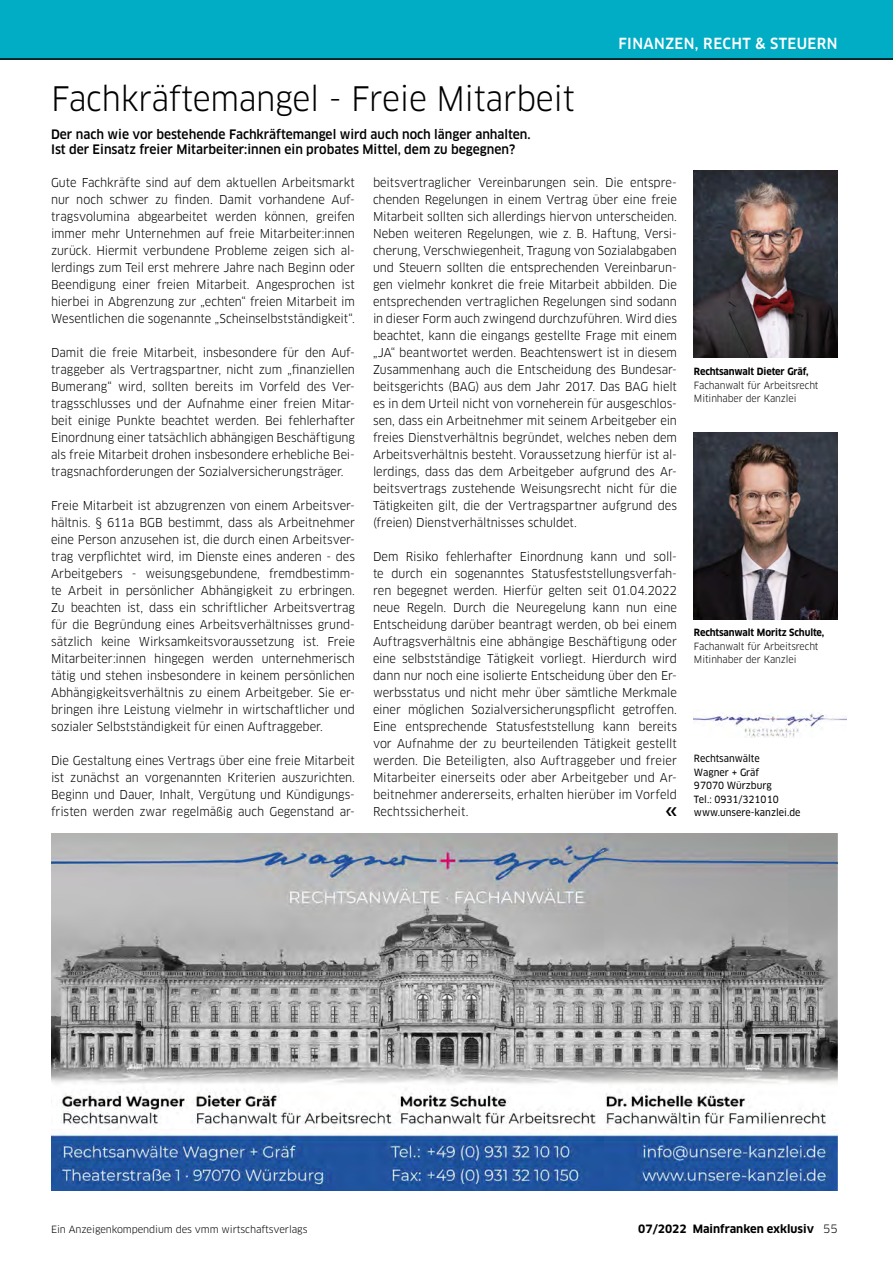
<style>
.page{position:relative;width:893px;height:1263px;background:#fff}
.page>*{position:absolute;margin:0;border:0;box-sizing:border-box;transform-origin:0 0}
.EXKLUSIV_-_Head_groß{font:33px "Clan OT";letter-spacing:-.01em;color:#000;scale:.95 1}
.EXKLUSIV_-_Rubrik{font:500 15px "Clan OT";letter-spacing:.03em;color:#fff;scale:.95 1}
.EXKLUSIV_-_Vorspann{font:500 12.75px/15.3px "Clan OT";color:#000;scale:.95 1}
.EXKLUSIV_-_Fliesstex{font:12px/17px "Clan OT";letter-spacing:-.005em;color:#000;text-align:justify;scale:.95 1}
.t1{font:700 11.25px "Clan OT";color:#000}
.EXKLUSIV_-_BU{font:9.75px/13.5px "Clan OT";letter-spacing:-.01em;color:#000;scale:.95 1}
.EXKLUSIV_-_Adresse{font:9.75px/13.5px "Clan OT News";color:#000;scale:.95 1}
.EXKLUSIV_-_BU-2{font:9.75px "Clan OT";letter-spacing:-.01em;color:#000}
.s1{font-weight:700}
.s2{font-weight:400}
</style>
<div class="page">
<div style="left:0;top:0;width:893px;height:60px;background:#00adc5"></div>
<hr style="left:0;top:58px;width:893px;height:2px;background:#000">
<img style="left:51px;top:833px;width:787px;height:358px">
<img style="left:694px;top:710px;width:152px;height:28px">
<img style="left:694px;top:170px;width:144px;height:187px">
<img style="left:694px;top:432px;width:144px;height:188px">
<p class="EXKLUSIV_-_Rubrik" style="left:618px;top:35px;width:232px">FINANZEN, RECHT &amp; STEUERN</p>
<p class="EXKLUSIV_-_Head_groß" style="left:51px;top:79px;width:553px">Fachkräftemangel - Freie Mitarbeit</p>
<p class="EXKLUSIV_-_Vorspann" style="left:51px;top:127px;width:506px">Der nach wie vor bestehende Fachkräftemangel wird auch noch länger anhalten.<br>Ist der Einsatz freier Mitarbeiter:innen ein probates Mittel, dem zu begegnen?</p>
<p class="EXKLUSIV_-_Fliesstex" style="left:51px;top:174px;width:321px">Gute Fachkräfte sind auf dem aktuellen Arbeitsmarkt nur noch schwer zu finden. Damit vorhandene Auf&shy;tragsvolumina abgearbeitet werden können, greifen immer mehr Unternehmen auf freie Mitarbeiter:innen zurück. Hiermit verbundene Probleme zeigen sich al&shy;lerdings zum Teil erst mehrere Jahre nach Beginn oder Beendigung einer freien Mitarbeit. Angesprochen ist hierbei in Abgrenzung zur „echten“ freien Mitarbeit im Wesentlichen die sogenannte „Scheinselbstständigkeit“.</p>
<p class="EXKLUSIV_-_Fliesstex" style="left:51px;top:344px;width:321px">Damit die freie Mitarbeit, insbesondere für den Auf&shy;traggeber als Vertragspartner, nicht zum „finanziellen Bumerang“ wird, sollten bereits im Vorfeld des Ver&shy;tragsschlusses und der Aufnahme einer freien Mitar&shy;beit einige Punkte beachtet werden. Bei fehlerhafter Einordnung einer tatsächlich abhängigen Beschäftigung als freie Mitarbeit drohen insbesondere erhebliche Bei&shy;tragsnachforderungen der Sozialversicherungsträger.</p>
<p class="EXKLUSIV_-_Fliesstex" style="left:51px;top:497px;width:321px">Freie Mitarbeit ist abzugrenzen von einem Arbeitsver&shy;hältnis. § 611a BGB bestimmt, dass als Arbeitnehmer eine Person anzusehen ist, die durch einen Arbeitsver&shy;trag verpflichtet wird, im Dienste eines anderen - des Arbeitgebers - weisungsgebundene, fremdbestimm&shy;te Arbeit in persönlicher Abhängigkeit zu erbringen.<br>Zu beachten ist, dass ein schriftlicher Arbeitsvertrag für die Begründung eines Arbeitsverhältnisses grund&shy;sätzlich keine Wirksamkeitsvoraussetzung ist. Freie Mitarbeiter:innen hingegen werden unternehmerisch tätig und stehen insbesondere in keinem persönlichen Abhängigkeitsverhältnis zu einem Arbeitgeber. Sie er&shy;bringen ihre Leistung vielmehr in wirtschaftlicher und sozialer Selbstständigkeit für einen Auftraggeber.</p>
<p class="EXKLUSIV_-_Fliesstex" style="left:51px;top:752px;width:321px">Die Gestaltung eines Vertrags über eine freie Mitarbeit ist zunächst an vorgenannten Kriterien auszurichten.<br>Beginn und Dauer, Inhalt, Vergütung und Kündigungs&shy;fristen werden zwar regelmäßig auch Gegenstand ar-</p>
<p class="EXKLUSIV_-_Fliesstex" style="left:373px;top:174px;width:321px">beitsvertraglicher Vereinbarungen sein. Die entspre&shy;chenden Regelungen in einem Vertrag über eine freie Mitarbeit sollten sich allerdings hiervon unterscheiden.<br>Neben weiteren Regelungen, wie z. B. Haftung, Versi&shy;cherung, Verschwiegenheit, Tragung von Sozialabgaben und Steuern sollten die entsprechenden Vereinbarun&shy;gen vielmehr konkret die freie Mitarbeit abbilden. Die entsprechenden vertraglichen Regelungen sind sodann in dieser Form auch zwingend durchzuführen. Wird dies beachtet, kann die eingangs gestellte Frage mit einem „JA“ beantwortet werden. Beachtenswert ist in diesem Zusammenhang auch die Entscheidung des Bundesar&shy;beitsgerichts (BAG) aus dem Jahr 2017. Das BAG hielt es in dem Urteil nicht von vorneherein für ausgeschlos&shy;sen, dass ein Arbeitnehmer mit seinem Arbeitgeber ein freies Dienstverhältnis begründet, welches neben dem Arbeitsverhältnis besteht. Voraussetzung hierfür ist al&shy;lerdings, dass das dem Arbeitgeber aufgrund des Ar&shy;beitsvertrags zustehende Weisungsrecht nicht für die Tätigkeiten gilt, die der Vertragspartner aufgrund des (freien) Dienstverhältnisses schuldet.</p>
<p class="EXKLUSIV_-_Fliesstex" style="left:373px;top:548px;width:321px">Dem Risiko fehlerhafter Einordnung kann und soll&shy;te durch ein sogenanntes Statusfeststellungsverfah&shy;ren begegnet werden. Hierfür gelten seit 01.04.2022 neue Regeln. Durch die Neuregelung kann nun eine Entscheidung darüber beantragt werden, ob bei einem Auftragsverhältnis eine abhängige Beschäftigung oder eine selbstständige Tätigkeit vorliegt. Hierdurch wird dann nur noch eine isolierte Entscheidung über den Er&shy;werbsstatus und nicht mehr über sämtliche Merkmale einer möglichen Sozialversicherungspflicht getroffen.<br>Eine entsprechende Statusfeststellung kann bereits vor Aufnahme der zu beurteilenden Tätigkeit gestellt werden. Die Beteiligten, also Auftraggeber und freier Mitarbeiter einerseits oder aber Arbeitgeber und Ar&shy;beitnehmer andererseits, erhalten hierüber im Vorfeld Rechtssicherheit.</p>
<p class="EXKLUSIV_-_BU" style="left:694px;top:365px;width:133px"><span class="s1">Rechtsanwalt Dieter Gräf,<br></span>Fachanwalt für Arbeitsrecht<br>Mitinhaber der Kanzlei</p>
<p class="EXKLUSIV_-_BU" style="left:694px;top:626px;width:139px"><span class="s1">Rechtsanwalt Moritz Schulte,<br></span>Fachanwalt für Arbeitsrecht<br>Mitinhaber der Kanzlei</p>
<p class="EXKLUSIV_-_Adresse" style="left:694px;top:752px;width:71px">Rechtsanwälte<br>Wagner + Gräf</p>
<p class="EXKLUSIV_-_Adresse" style="left:694px;top:779px;width:83px">97070 Würzburg</p>
<p class="EXKLUSIV_-_Adresse" style="left:694px;top:793px;width:91px">Tel.: 0931/321010</p>
<p class="EXKLUSIV_-_Adresse" style="left:694px;top:806px;width:114px">www.unsere-kanzlei.de</p>
<p class="EXKLUSIV_-_BU-2" style="left:51px;top:1223px;width:258px">Ein Anzeigenkompendium des vmm wirtschaftsverlags</p>
<p class="t1" style="left:638px;top:1222px;width:201px">07/2022 Mainfranken exklusiv <span class="s2">55</span></p>
</div>
